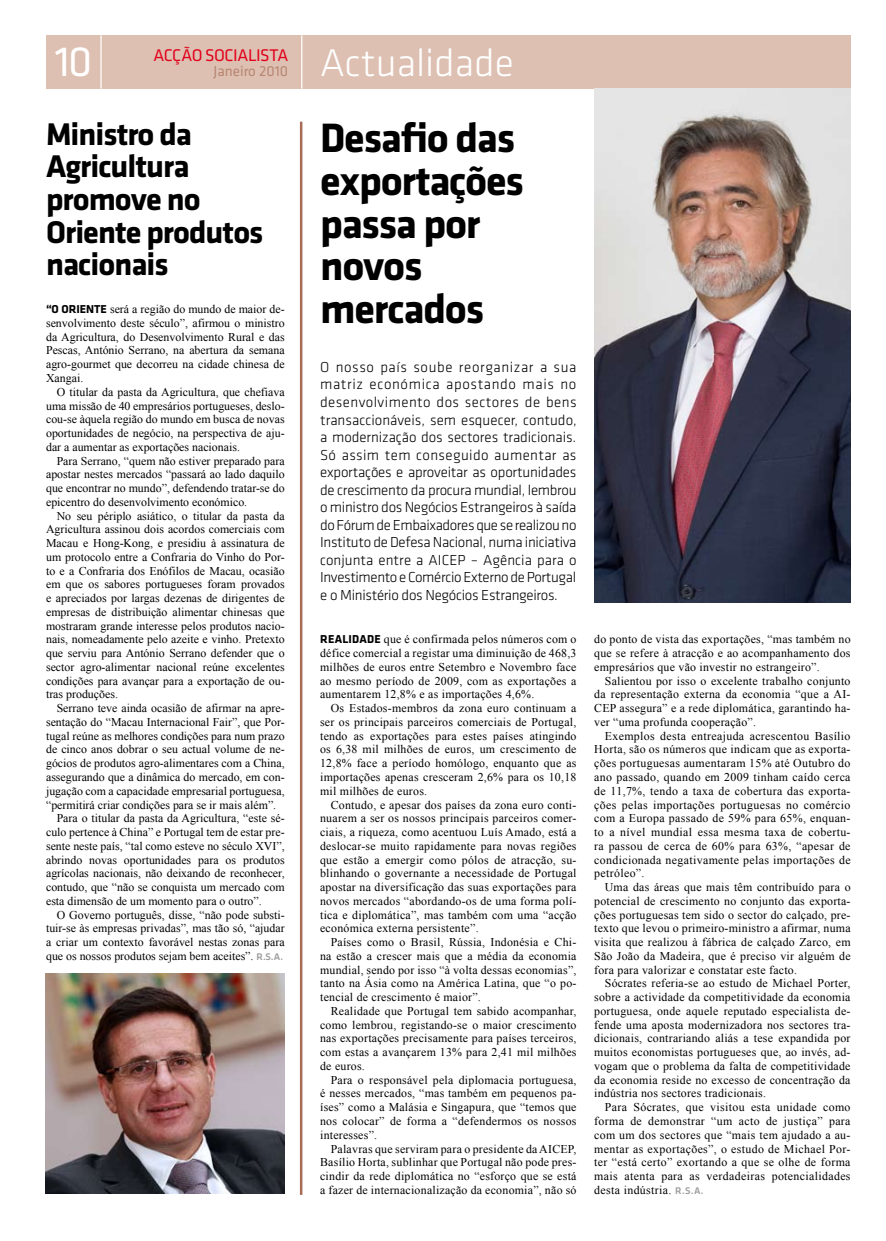
<style>
.page{position:relative;width:886px;height:1241px;background:#fff}
.page>*{position:absolute;margin:0;border:0;box-sizing:border-box;transform-origin:0 0}
.t1{font:43.75px "Klavika";color:#fff}
.t2{font:700 42.5px/42.5px "Klavika";letter-spacing:-.03em;color:#000}
.t3{font:40px "Klavika Light OSF";color:#fff}
.t4{font:700 32.5px/32.5px "Klavika";letter-spacing:-.03em;color:#000}
.t5{font:17.5px "Klavika";letter-spacing:-.02em;color:#e2001a}
.t6{font:300 15px/17.5px "Klavika";letter-spacing:-.02em;color:#000;text-align:justify}
.t7{font:15px "Klavika";color:#b98672}
.t8{font:11.88px/13.8px "Times New Roman";color:#000;text-align:justify}
.s1{font-family:"Klavika";font-weight:700}
.s2{font-family:"Klavika";font-weight:500;font-size:10px;color:#9c9d9f}
</style>
<div class="page">
<div style="left:46px;top:35px;width:804px;height:54px;background:#ddc0b2"></div>
<hr style="left:301px;top:35px;width:1px;height:54px;background:#fff">
<hr style="left:100px;top:35px;width:2px;height:54px;background:#fff">
<hr style="left:300px;top:122px;width:2px;height:1072px;background:#a86b56">
<img style="left:46px;top:973px;width:239px;height:220px">
<img style="left:594px;top:89px;width:256px;height:513px">
<h1 class="t1" style="left:55px;top:38px;width:39px">10</h1>
<h3 class="t5" style="left:153px;top:46px;width:127px">ACÇÃO SOCIALISTA</h3>
<p class="t7" style="left:214px;top:63px;width:76px">Janeiro 2010</p>
<h3 class="t3" style="left:320px;top:42px;width:195px">Actualidade</h3>
<h3 class="t4" style="left:46px;top:118px;width:219px">Ministro da<br>Agricultura promove no<br>Oriente produtos nacionais</h3>
<p class="t8" style="left:46px;top:302px;width:240px"><span class="s1">“O Orie nte</span> será a região do mundo de maior de&shy;senvolvimento deste século”, afirmou o ministro da Agricultura, do Desenvolvimento Rural e das Pescas, António Serrano, na abertura da semana agro-gourmet que decorreu na cidade chinesa de Xangai.</p>
<p class="t8" style="left:46px;top:384px;width:240px;text-indent:11px">O titular da pasta da Agricultura, que chefiava uma missão de 40 empresários portugueses, deslo&shy;cou-se àquela região do mundo em busca de novas oportunidades de negócio, na perspectiva de aju&shy;dar a aumentar as exportações nacionais.</p>
<p class="t8" style="left:46px;top:453px;width:240px;text-indent:11px">Para Serrano, “quem não estiver preparado para apostar nestes mercados “passará ao lado daquilo que encontrar no mundo”, defendendo tratar-se do epicentro do desenvolvimento económico.</p>
<p class="t8" style="left:46px;top:508px;width:240px;text-indent:11px">No seu périplo asiático, o titular da pasta da Agricultura assinou dois acordos comerciais com Macau e Hong-Kong, e presidiu à assinatura de um protocolo entre a Confraria do Vinho do Por&shy;to e a Confraria dos Enófilos de Macau, ocasião em que os sabores portugueses foram provados e apreciados por largas dezenas de dirigentes de empresas de distribuição alimentar chinesas que mostraram grande interesse pelos produtos nacio&shy;nais, nomeadamente pelo azeite e vinho. Pretexto que serviu para António Serrano defender que o sector agro-alimentar nacional reúne excelentes condições para avançar para a exportação de ou&shy;tras produções.</p>
<p class="t8" style="left:57px;top:701px;width:229px">Serrano teve ainda ocasião de afirmar na apre-</p>
<p class="t8" style="left:46px;top:714px;width:240px">sentação do “Macau Internacional Fair”, que Por-</p>
<p class="t8" style="left:46px;top:728px;width:240px">tugal reúne as melhores condições para num prazo</p>
<p class="t8" style="left:46px;top:742px;width:240px">de cinco anos dobrar o seu actual volume de ne-</p>
<p class="t8" style="left:46px;top:756px;width:240px">gócios de produtos agro-alimentares com a China,</p>
<p class="t8" style="left:46px;top:769px;width:240px">assegurando que a dinâmica do mercado, em con-</p>
<p class="t8" style="left:46px;top:783px;width:240px">jugação com a capacidade empresarial portuguesa,</p>
<p class="t8" style="left:46px;top:797px;width:232px">“permitirá criar condições para se ir mais além”.</p>
<p class="t8" style="left:57px;top:811px;width:229px">Para o titular da pasta da Agricultura, “este sé-</p>
<p class="t8" style="left:46px;top:824px;width:240px">culo pertence à China” e Portugal tem de estar pre-</p>
<p class="t8" style="left:46px;top:838px;width:240px">sente neste país, “tal como esteve no século XVI”,</p>
<p class="t8" style="left:46px;top:852px;width:240px">abrindo novas oportunidades para os produtos</p>
<p class="t8" style="left:46px;top:866px;width:240px">agrícolas nacionais, não deixando de reconhecer,</p>
<p class="t8" style="left:46px;top:879px;width:240px">contudo, que “não se conquista um mercado com</p>
<p class="t8" style="left:46px;top:893px;width:217px">esta dimensão de um momento para o outro”.</p>
<p class="t8" style="left:57px;top:907px;width:229px">O Governo português, disse, “não pode substi-</p>
<p class="t8" style="left:46px;top:921px;width:240px">tuir-se às empresas privadas”, mas tão só, “ajudar</p>
<p class="t8" style="left:46px;top:934px;width:240px">a criar um contexto favorável nestas zonas para</p>
<p class="t8" style="left:46px;top:948px;width:238px">que os nossos produtos sejam bem aceites”. <span class="s2">R.S.A.</span></p>
<h2 class="t2" style="left:320px;top:118px;width:205px">Desafio das exportações passa por novos mercados</h2>
<p class="t6" style="left:320px;top:358px;width:258px">O nosso país soube reorganizar a sua matriz económica apostando mais no desenvolvimento dos sectores de bens transaccionáveis, sem esquecer, contudo, a modernização dos sectores tradicionais.<br>Só assim tem conseguido aumentar as exportações e aproveitar as oportunidades de crescimento da procura mundial, lembrou o ministro dos Negócios Estrangeiros à saída do Fórum de Embaixadores que se realizou no Instituto de Defesa Nacional, numa iniciativa conjunta entre a AICEP – Agência para o Investimento e Comércio Externo de Portugal e o Ministério dos Negócios Estrangeiros.</p>
<p class="t8" style="left:320px;top:632px;width:258px"><span class="s1">Realidade</span> que é confirmada pelos números com o défice comercial a registar uma diminuição de 468,3 milhões de euros entre Setembro e Novembro face ao mesmo período de 2009, com as exportações a aumentarem 12,8% e as importações 4,6%.</p>
<p class="t8" style="left:320px;top:701px;width:258px;text-indent:11px">Os Estados-membros da zona euro continuam a ser os principais parceiros comerciais de Portugal, tendo as exportações para estes países atingindo os 6,38 mil milhões de euros, um crescimento de 12,8% face a período homólogo, enquanto que as importações apenas cresceram 2,6% para os 10,18 mil milhões de euros.</p>
<p class="t8" style="left:320px;top:797px;width:258px;text-indent:11px">Contudo, e apesar dos países da zona euro conti&shy;nuarem a ser os nossos principais parceiros comer&shy;ciais, a riqueza, como acentuou Luís Amado, está a deslocar-se muito rapidamente para novas regiões que estão a emergir como pólos de atracção, su&shy;blinhando o governante a necessidade de Portugal apostar na diversificação das suas exportações para novos mercados “abordando-os de uma forma polí&shy;tica e diplomática”, mas também com uma “acção económica externa persistente”.</p>
<p class="t8" style="left:320px;top:934px;width:258px;text-indent:11px">Países como o Brasil, Rússia, Indonésia e Chi&shy;na estão a crescer mais que a média da economia mundial, sendo por isso “à volta dessas economias”, tanto na Ásia como na América Latina, que “o po&shy;tencial de crescimento é maior”.</p>
<p class="t8" style="left:320px;top:1003px;width:258px;text-indent:11px">Realidade que Portugal tem sabido acompanhar, como lembrou, registando-se o maior crescimento nas exportações precisamente para países terceiros, com estas a avançarem 13% para 2,41 mil milhões de euros.</p>
<p class="t8" style="left:320px;top:1072px;width:258px;text-indent:11px">Para o responsável pela diplomacia portuguesa, é nesses mercados, “mas também em pequenos pa&shy;íses” como a Malásia e Singapura, que “temos que nos colocar” de forma a “defendermos os nossos interesses”.</p>
<p class="t8" style="left:320px;top:1141px;width:258px;text-indent:11px">Palavras que serviram para o presidente da AICEP, Basílio Horta, sublinhar que Portugal não pode pres&shy;cindir da rede diplomática no “esforço que se está a fazer de internacionalização da economia”, não só</p>
<p class="t8" style="left:594px;top:632px;width:258px">do ponto de vista das exportações, “mas também no que se refere à atracção e ao acompanhamento dos empresários que vão investir no estrangeiro”.</p>
<p class="t8" style="left:594px;top:673px;width:258px;text-indent:11px">Salientou por isso o excelente trabalho conjunto da representação externa da economia “que a AI-CEP assegura” e a rede diplomática, garantindo ha&shy;ver “uma profunda cooperação”.</p>
<p class="t8" style="left:594px;top:728px;width:258px;text-indent:11px">Exemplos desta entreajuda acrescentou Basílio Horta, são os números que indicam que as exporta&shy;ções portuguesas aumentaram 15% até Outubro do ano passado, quando em 2009 tinham caído cerca de 11,7%, tendo a taxa de cobertura das exporta&shy;ções pelas importações portuguesas no comércio com a Europa passado de 59% para 65%, enquan&shy;to a nível mundial essa mesma taxa de cobertu&shy;ra passou de cerca de 60% para 63%, “apesar de condicionada negativamente pelas importações de petróleo”.</p>
<p class="t8" style="left:594px;top:879px;width:258px;text-indent:11px">Uma das áreas que mais têm contribuído para o potencial de crescimento no conjunto das exporta&shy;ções portuguesas tem sido o sector do calçado, pre&shy;texto que levou o primeiro-ministro a afirmar, numa visita que realizou à fábrica de calçado Zarco, em São João da Madeira, que é preciso vir alguém de fora para valorizar e constatar este facto.</p>
<p class="t8" style="left:594px;top:976px;width:258px;text-indent:11px">Sócrates referia-se ao estudo de Michael Porter, sobre a actividade da competitividade da economia portuguesa, onde aquele reputado especialista de&shy;fende uma aposta modernizadora nos sectores tra&shy;dicionais, contrariando aliás a tese expandida por muitos economistas portugueses que, ao invés, ad&shy;vogam que o problema da falta de competitividade da economia reside no excesso de concentração da indústria nos sectores tradicionais.</p>
<p class="t8" style="left:594px;top:1099px;width:258px;text-indent:11px">Para Sócrates, que visitou esta unidade como forma de demonstrar “um acto de justiça” para com um dos sectores que “mais tem ajudado a au&shy;mentar as exportações”, o estudo de Michael Por&shy;ter “está certo” exortando a que se olhe de forma mais atenta para as verdadeiras potencialidades desta indústria. <span class="s2">R.S.A.</span></p>
</div>
